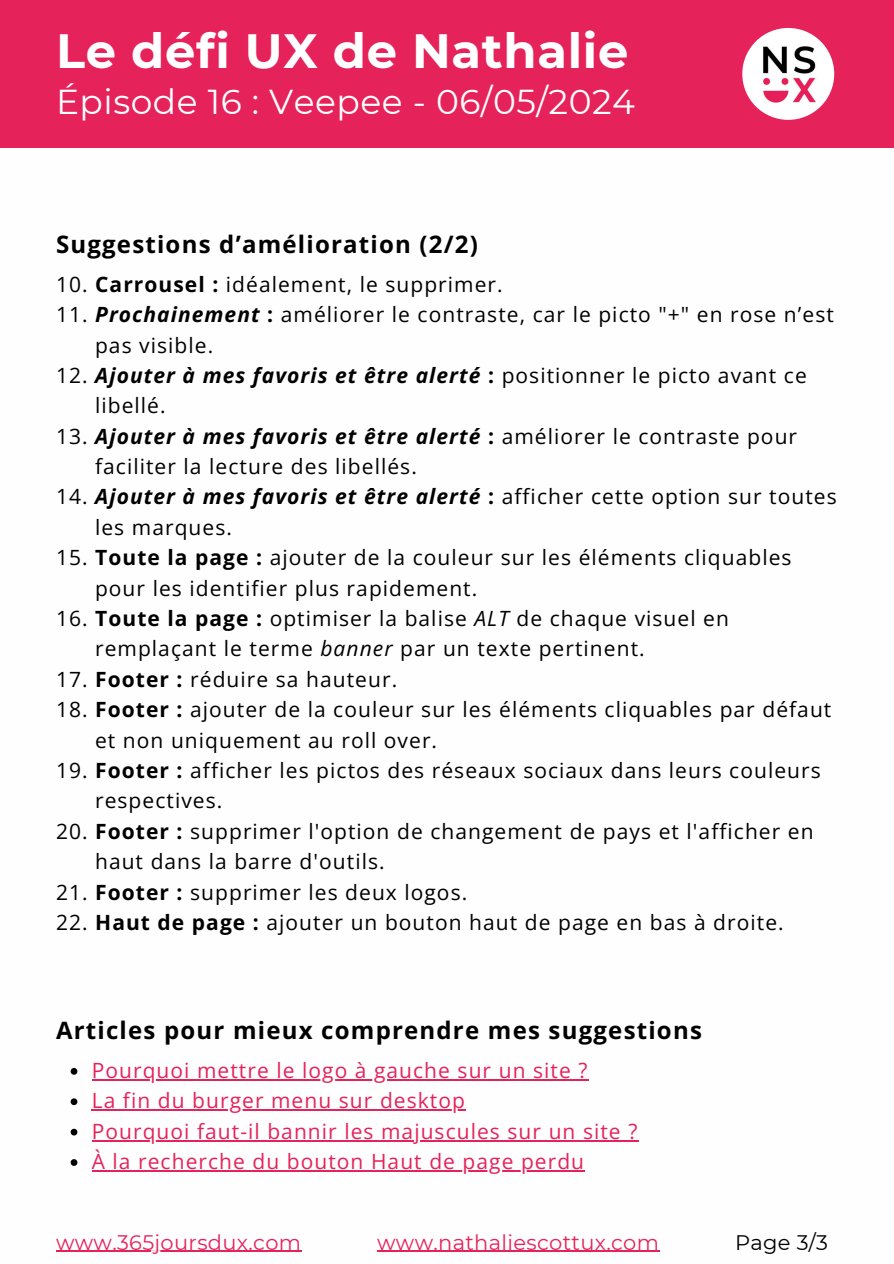
<style>
.page{position:relative;width:894px;height:1264px;background:#fff}
.page>*{position:absolute;margin:0;border:0;box-sizing:border-box;transform-origin:0 0}
.t1{font:700 48px "Montserrat";letter-spacing:.015em;color:#fff}
.t2{font:34.5px "Montserrat";letter-spacing:.015em;color:#fff}
.t3{font:700 24px "Open Sans";letter-spacing:.05em;color:#000}
.t4{font:21px "Open Sans";letter-spacing:.05em;color:#000}
.t5{font:21px "Open Sans";letter-spacing:.05em;color:#e6225a}
.t6{font:italic 700 21px "Open Sans";letter-spacing:.05em;color:#000}
.t7{font:21px "Montserrat";letter-spacing:.015em;color:#e6225a}
.t8{font:21px "Montserrat";color:#000}
.s1{font-weight:700}
.s2{font-weight:700;font-style:italic}
.s3{font-weight:400;font-style:normal}
.s4{font-style:normal}
.s5{font-style:italic}
</style>
<div class="page">
<div style="left:0;top:0;width:893px;height:148px;background:#e6225a"></div>
<img style="left:742px;top:28px;width:92px;height:92px;border-radius:50%">
<hr style="left:56px;top:1250px;width:245px;height:1px;background:#e6225a">
<hr style="left:377px;top:1250px;width:282px;height:1px;background:#e6225a">
<svg style="left:71px;top:1068px;width:6px;height:6px"></svg>
<hr style="left:92px;top:1079px;width:496px;height:1px;background:#e6225a">
<svg style="left:71px;top:1098px;width:6px;height:7px"></svg>
<hr style="left:92px;top:1109px;width:374px;height:1px;background:#e6225a">
<svg style="left:71px;top:1128px;width:6px;height:7px"></svg>
<hr style="left:92px;top:1139px;width:546px;height:2px;background:#e6225a">
<svg style="left:71px;top:1159px;width:6px;height:6px"></svg>
<hr style="left:92px;top:1170px;width:94px;height:1px;background:#e6225a">
<hr style="left:186px;top:1170px;width:399px;height:1px;background:#e6225a">
<h2 class="t1" style="left:56px;top:21px;width:573px">Le défi UX de Nathalie</h2>
<h2 class="t2" style="left:56px;top:80px;width:580px">Épisode 16 : Veepee - 06/05/2024</h2>
<p class="t3" style="left:56px;top:227px;width:423px">Suggestions d’amélioration (2/2)</p>
<h2 class="t4" style="left:56px;top:269px;width:448px">10. <span class="s1">Carrousel :</span> idéalement, le supprimer.</h2>
<p class="t4" style="left:56px;top:300px;width:779px">11. <span class="s2">Prochainement</span> <span class="s1">:</span> améliorer le contraste, car le picto "+" en rose n’est</p>
<p class="t4" style="left:95px;top:330px;width:120px">pas visible.</p>
<p class="t6" style="left:56px;top:360px;width:752px"><span class="s3">12.</span> Ajouter à mes favoris et être alerté <span class="s4">:</span> <span class="s3">positionner le picto avant ce</span></p>
<p class="t4" style="left:95px;top:391px;width:72px">libellé.</p>
<p class="t6" style="left:56px;top:421px;width:742px"><span class="s3">13.</span> Ajouter à mes favoris et être alerté <span class="s4">:</span> <span class="s3">améliorer le contraste pour</span></p>
<p class="t4" style="left:95px;top:451px;width:323px">faciliter la lecture des libellés.</p>
<p class="t4" style="left:56px;top:482px;width:782px">14. <span class="s2">Ajouter à mes favoris et être alerté</span> <span class="s1">:</span> afficher cette option sur toutes</p>
<p class="t4" style="left:95px;top:512px;width:138px">les marques.</p>
<p class="t4" style="left:56px;top:543px;width:736px">15. <span class="s1">Toute la page :</span> ajouter de la couleur sur les éléments cliquables</p>
<p class="t4" style="left:95px;top:573px;width:383px">pour les identifier plus rapidement.</p>
<p class="t4" style="left:56px;top:603px;width:674px">16. <span class="s1">Toute la page :</span> optimiser la balise <span class="s5">ALT</span> de chaque visuel en</p>
<p class="t4" style="left:95px;top:634px;width:551px">remplaçant le terme <span class="s5">banner</span> par un texte pertinent.</p>
<p class="t4" style="left:56px;top:664px;width:342px">17. <span class="s1">Footer :</span> réduire sa hauteur.</p>
<p class="t4" style="left:56px;top:694px;width:776px">18. <span class="s1">Footer :</span> ajouter de la couleur sur les éléments cliquables par défaut</p>
<p class="t4" style="left:95px;top:725px;width:343px">et non uniquement au roll over.</p>
<p class="t4" style="left:56px;top:755px;width:766px">19. <span class="s1">Footer :</span> afficher les pictos des réseaux sociaux dans leurs couleurs</p>
<p class="t4" style="left:95px;top:786px;width:129px">respectives.</p>
<p class="t4" style="left:56px;top:816px;width:759px">20. <span class="s1">Footer :</span> supprimer l'option de changement de pays et l'afficher en</p>
<p class="t4" style="left:95px;top:846px;width:291px">haut dans la barre d'outils.</p>
<p class="t4" style="left:56px;top:877px;width:412px">21. <span class="s1">Footer :</span> supprimer les deux logos.</p>
<p class="t4" style="left:56px;top:907px;width:729px">22. <span class="s1">Haut de page :</span> ajouter un bouton haut de page en bas à droite.</p>
<p class="t3" style="left:56px;top:1013px;width:647px">Articles pour mieux comprendre mes suggestions</p>
<p class="t5" style="left:92px;top:1055px;width:497px">Pourquoi mettre le logo à gauche sur un site ?</p>
<p class="t5" style="left:92px;top:1086px;width:374px">La fin du burger menu sur desktop</p>
<p class="t5" style="left:92px;top:1116px;width:547px">Pourquoi faut-il bannir les majuscules sur un site ?</p>
<p class="t5" style="left:92px;top:1146px;width:494px">À la recherche du bouton Haut de page perdu</p>
<p class="t7" style="left:56px;top:1229px;width:246px">www.365joursdux.com</p>
<p class="t7" style="left:377px;top:1229px;width:283px">www.nathaliescottux.com</p>
<p class="t8" style="left:734px;top:1229px;width:94px">Page 3/3</p>
</div>
